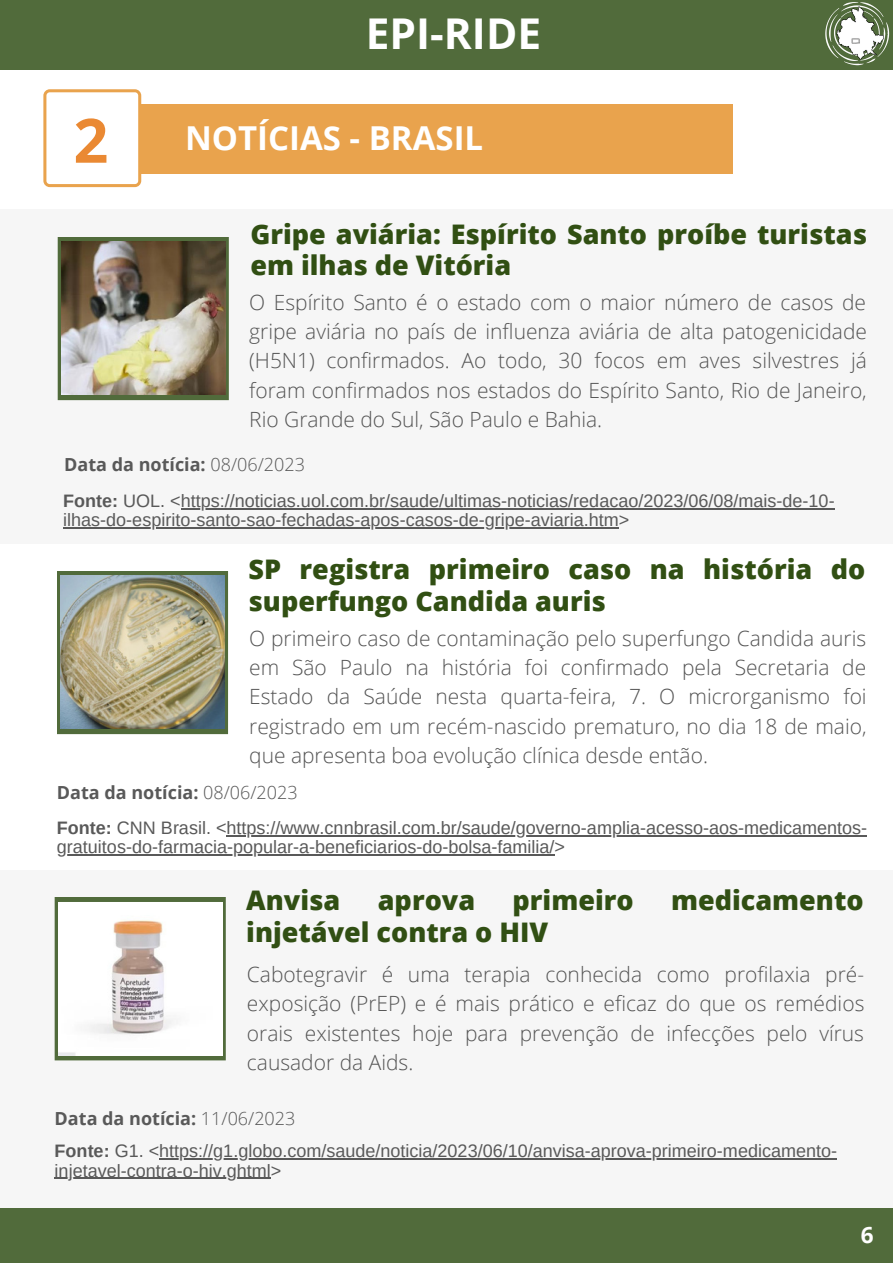
<style>
.page{position:relative;width:893px;height:1264px;background:#fff}
.page>*{position:absolute;margin:0;border:0;box-sizing:border-box;transform-origin:0 0}
.t1{font:700 61.2px "Open Sans";color:#ea8933}
.t2{font:700 42.45px "Open Sans";color:#fff}
.t3{font:700 33px "Open Sans";color:#fff}
.t4{font:800 27px/31.5px "Open Sans";color:#314f13}
.t5{font:700 22.5px "Open Sans";color:#fff}
.t6{font:300 21px/29.2px "Open Sans";color:#545454;text-align:justify}
.t7{font:18px/19px "Arimo";color:#595959}
.t8{font:700 18px "Open Sans";color:#595959}
.s1{font-weight:300}
.s2{font-weight:700}
</style>
<div class="page">
<div style="left:0;top:0;width:892px;height:69px;background:#516b3b"></div>
<div style="left:141px;top:105px;width:591px;height:69px;background:#e9a34d"></div>
<svg style="left:43px;top:89px;width:98px;height:98px"></svg>
<div style="left:0;top:1207px;width:892px;height:55px;background:#516b3b"></div>
<div style="left:0;top:210px;width:892px;height:333px;background:#f6f6f6"></div>
<img style="left:825px;top:3px;width:65px;height:63px">
<svg style="left:58px;top:237px;width:171px;height:163px;background:#54693c"></svg>
<img style="left:61px;top:242px;width:164px;height:153px">
<hr style="left:181px;top:508px;width:653px;height:1px;background:#595959">
<hr style="left:63px;top:527px;width:556px;height:1px;background:#595959">
<svg style="left:57px;top:571px;width:171px;height:163px;background:#566f46"></svg>
<img style="left:60px;top:576px;width:164px;height:153px">
<hr style="left:226px;top:835px;width:641px;height:1px;background:#595959">
<hr style="left:57px;top:854px;width:497px;height:1px;background:#595959">
<div style="left:0;top:869px;width:892px;height:338px;background:#f6f6f6"></div>
<svg style="left:55px;top:897px;width:171px;height:163px;background:#667d53"></svg>
<img style="left:58px;top:902px;width:164px;height:153px">
<hr style="left:159px;top:1158px;width:678px;height:1px;background:#595959">
<hr style="left:55px;top:1177px;width:216px;height:1px;background:#595959">
<p class="t1" style="left:73px;top:97px;width:36px">2</p>
<p class="t2" style="left:366px;top:4px;width:177px">EPI-RIDE</p>
<p class="t3" style="left:185px;top:115px;width:299px">NOTÍCIAS - BRASIL</p>
<p class="t4" style="left:250px;top:217px;width:618px">Gripe aviária: Espírito Santo proíbe turistas em ilhas de Vitória</p>
<p class="t6" style="left:249px;top:287px;width:619px">O Espírito Santo é o estado com o maior número de casos de gripe aviária no país de influenza aviária de alta patogenicidade (H5N1) confirmados. Ao todo, 30 focos em aves silvestres já foram confirmados nos estados do Espírito Santo, Rio de Janeiro, Rio Grande do Sul, São Paulo e Bahia.</p>
<p class="t8" style="left:64px;top:451px;width:242px">Data da notícia: <span class="s1">08/06/2023</span></p>
<p class="t7" style="left:63px;top:491px;width:772px"><span class="s2">Fonte:</span> UOL. &lt;https://noticias.uol.com.br/saude/ultimas-noticias/redacao/2023/06/08/mais-de-10- ilhas-do-espirito-santo-sao-fechadas-apos-casos-de-gripe-aviaria.htm&gt;</p>
<p class="t4" style="left:248px;top:553px;width:618px">SP registra primeiro caso na história do superfungo Candida auris</p>
<p class="t6" style="left:249px;top:623px;width:619px">O primeiro caso de contaminação pelo superfungo Candida auris em São Paulo na história foi confirmado pela Secretaria de Estado da Saúde nesta quarta-feira, 7. O microrganismo foi registrado em um recém-nascido prematuro, no dia 18 de maio, que apresenta boa evolução clínica desde então.</p>
<p class="t8" style="left:57px;top:780px;width:242px">Data da notícia: <span class="s1">08/06/2023</span></p>
<p class="t7" style="left:57px;top:818px;width:811px"><span class="s2">Fonte:</span> CNN Brasil. &lt;https://www.cnnbrasil.com.br/saude/governo-amplia-acesso-aos-medicamentos&shy;gratuitos-do-farmacia-popular-a-beneficiarios-do-bolsa-familia/&gt;</p>
<p class="t4" style="left:246px;top:883px;width:96px">Anvisa</p>
<p class="t4" style="left:378px;top:883px;width:99px">aprova</p>
<p class="t4" style="left:512px;top:883px;width:123px">primeiro</p>
<p class="t4" style="left:671px;top:883px;width:194px">medicamento</p>
<p class="t4" style="left:246px;top:915px;width:303px">injetável contra o HIV</p>
<p class="t6" style="left:247px;top:959px;width:619px">Cabotegravir é uma terapia conhecida como profilaxia pré&shy;exposição (PrEP) e é mais prático e eficaz do que os remédios orais existentes hoje para prevenção de infecções pelo vírus causador da Aids.</p>
<p class="t8" style="left:55px;top:1105px;width:242px">Data da notícia: <span class="s1">11/06/2023</span></p>
<p class="t7" style="left:55px;top:1141px;width:783px"><span class="s2">Fonte:</span> G1. &lt;https://g1.globo.com/saude/noticia/2023/06/10/anvisa-aprova-primeiro-medicamento&shy;injetavel-contra-o-hiv.ghtml&gt;</p>
<p class="t5" style="left:866px;top:1217px;width:14px">4</p>
<p class="t5" style="left:860px;top:1218px;width:14px">6</p>
</div>
